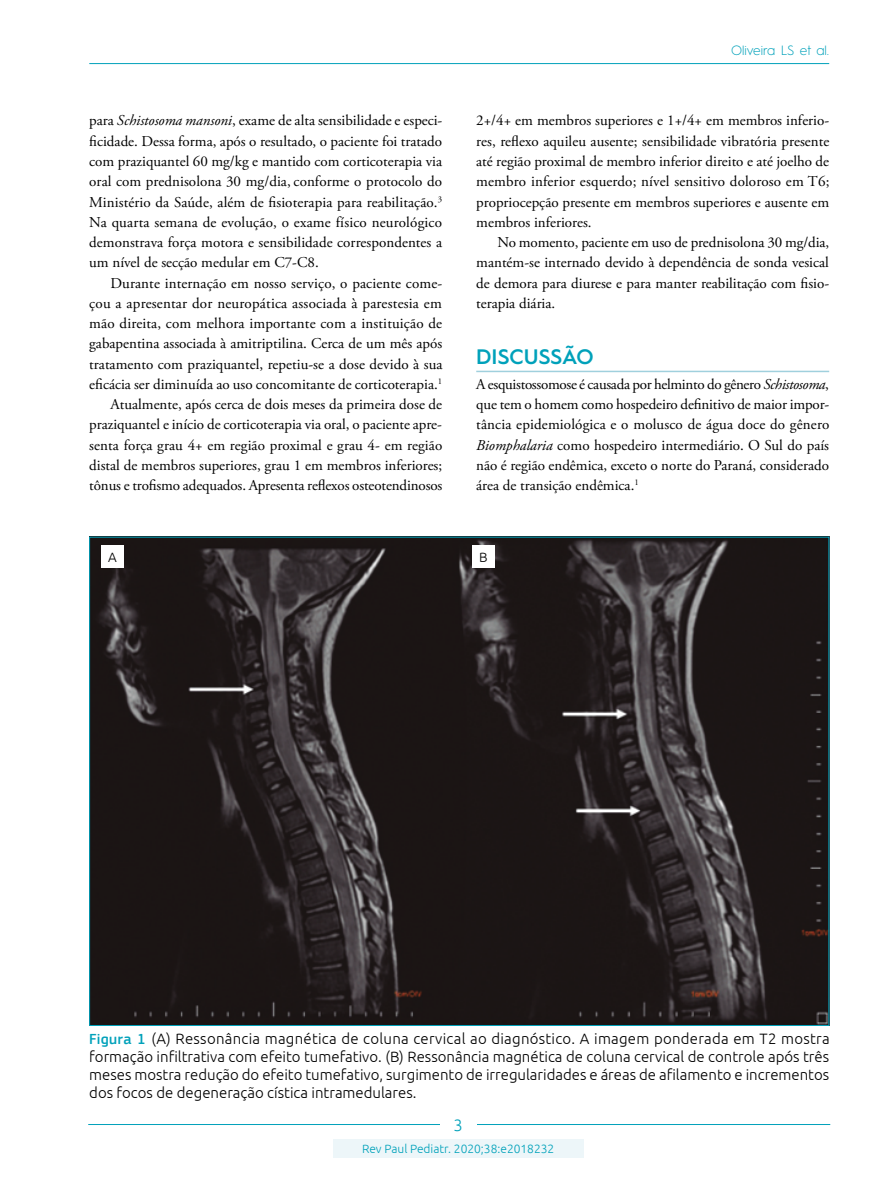
<style>
.page{position:relative;width:893px;height:1191px;background:#fff}
.page>*{position:absolute;margin:0;border:0;box-sizing:border-box;transform-origin:0 0}
.t1{font:600 21px "Hurme Geometric Sans 1";color:#00a1ba}
.t2{font:300 16.5px "Ubuntu";color:#00a1ba}
.t3{font:15px/20.2px "Adobe Garamond Pro";color:#000;text-align:justify}
.t4{font:300 15px/18px "Ubuntu";color:#000;text-align:justify}
.t5{font:300 13.5px "Hurme Geometric Sans 1";color:#00a1ba}
.t6{font:300 13.5px "Ubuntu";color:#000}
.t7{font:300 12px "Ubuntu";color:#00a1ba}
.s1{font-style:italic}
.s2{font-family:"PF Square Sans Pro";font-weight:500;color:#00a1ba}
</style>
<div class="page">
<hr style="left:88px;top:1124px;width:742px;height:1px;background:#00a1ba">
<hr style="left:89px;top:63px;width:740px;height:1px;background:#00a1ba">
<div style="left:440px;top:1111px;width:36px;height:25px;background:#fff"></div>
<div style="left:333px;top:1138px;width:250px;height:19px;background:#edf6f9"></div>
<hr style="left:476px;top:371px;width:353px;height:1px;background:#a0d0dd">
<img style="left:91px;top:539px;width:736px;height:484px">
<div style="left:101px;top:545px;width:23px;height:23px;background:#fff"></div>
<div style="left:472px;top:545px;width:22px;height:23px;background:#fff"></div>
<p class="t3" style="left:89px;top:111px;width:354px">para <span class="s1">Schistosoma mansoni</span>, exame de alta sensibilidade e especi&shy;ficidade. Dessa forma, após o resultado, o paciente foi tratado com praziquantel 60 mg/kg e mantido com corticoterapia via oral com prednisolona 30 mg/dia, conforme o protocolo do Ministério da Saúde, além de fisioterapia para reabilitação.<sup>3<br></sup>Na quarta semana de evolução, o exame físico neurológico demonstrava força motora e sensibilidade correspondentes a um nível de secção medular em C7-C8.</p>
<p class="t3" style="left:89px;top:273px;width:355px;text-align:right">Durante internação em nosso serviço, o paciente come&shy;çou a apresentar dor neuropática associada à parestesia em mão direita, com melhora importante com a instituição de gabapentina associada à amitriptilina. Cerca de um mês após tratamento com praziquantel, repetiu-se a dose devido à sua eficácia ser diminuída ao uso concomitante de corticoterapia.<sup>1<br></sup>Atualmente, após cerca de dois meses da primeira dose de praziquantel e início de corticoterapia via oral, o paciente apre&shy;senta força grau 4+ em região proximal e grau 4- em região distal de membros superiores, grau 1 em membros inferiores; tônus e trofismo adequados. Apresenta reflexos osteotendinosos</p>
<p class="t5" style="left:731px;top:41px;width:100px">Oliveira LS et al.</p>
<p class="t3" style="left:476px;top:111px;width:355px">2+/4+ em membros superiores e 1+/4+ em membros inferio&shy;res, reflexo aquileu ausente; sensibilidade vibratória presente até região proximal de membro inferior direito e até joelho de membro inferior esquerdo; nível sensitivo doloroso em T6; propriocepção presente em membros superiores e ausente em membros inferiores.</p>
<p class="t3" style="left:476px;top:233px;width:354px;text-indent:21px">No momento, paciente em uso de prednisolona 30 mg/dia, mantém-se internado devido à dependência de sonda vesical de demora para diurese e para manter reabilitação com fisio&shy;terapia diária.</p>
<h1 class="t1" style="left:476px;top:342px;width:119px">DISCUSSÃO</h1>
<p class="t3" style="left:476px;top:374px;width:355px">A esquistossomose é causada por helminto do gênero <span class="s1">Schistosoma</span>, que tem o homem como hospedeiro definitivo de maior impor&shy;tância epidemiológica e o molusco de água doce do gênero <span class="s1">Biomphalaria</span> como hospedeiro intermediário. O Sul do país não é região endêmica, exceto o norte do Paraná, considerado área de transição endêmica.<sup>1</sup></p>
<p class="t6" style="left:108px;top:549px;width:10px">A</p>
<p class="t6" style="left:479px;top:549px;width:10px">B</p>
<p class="t4" style="left:89px;top:1029px;width:742px"><span class="s2">Figura 1</span> (A) Ressonância magnética de coluna cervical ao diagnóstico. A imagem ponderada em T2 mostra formação infiltrativa com efeito tumefativo. (B) Ressonância magnética de coluna cervical de controle após três meses mostra redução do efeito tumefativo, surgimento de irregularidades e áreas de afilamento e incrementos dos focos de degeneração cística intramedulares.</p>
<p class="t2" style="left:453px;top:1114px;width:11px">3</p>
<p class="t7" style="left:362px;top:1141px;width:194px">Rev Paul Pediatr. 2020;38:e2018232</p>
</div>
